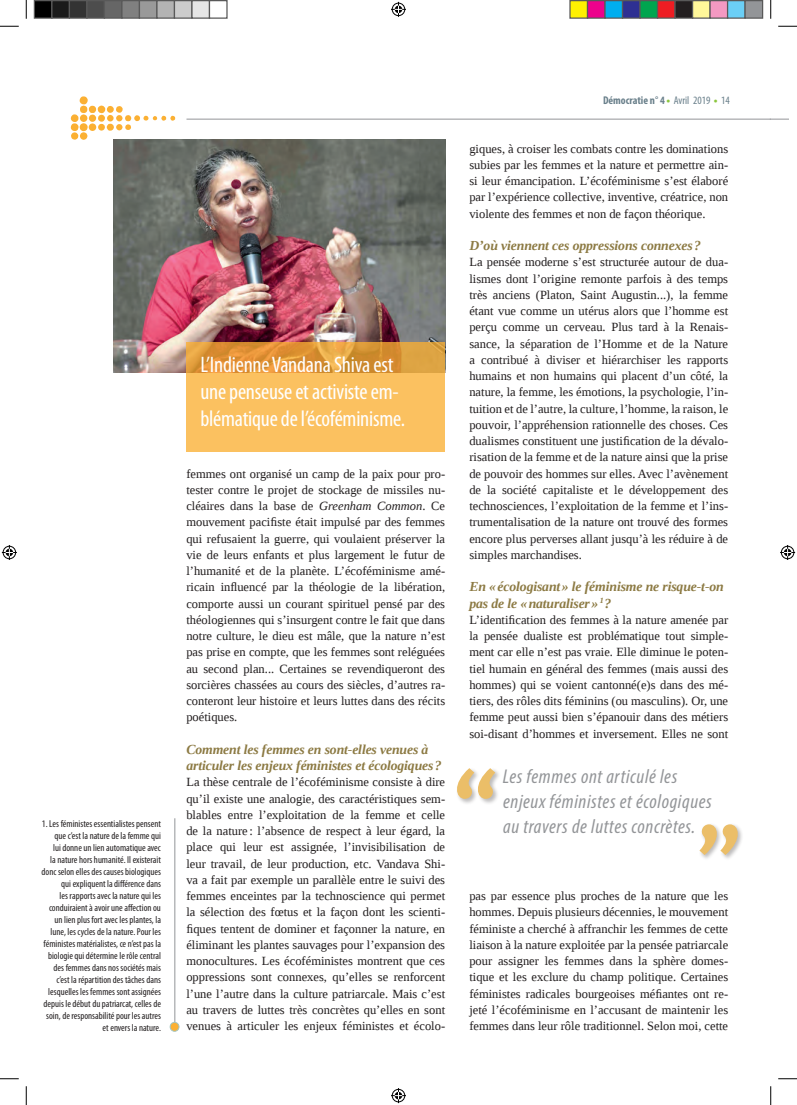
<style>
.page{position:relative;width:797px;height:1105px;background:#fff}
.page>*{position:absolute;margin:0;border:0;box-sizing:border-box;transform-origin:0 0}
.t1{font:condensed 22.5px/27px "Myriad Pro";letter-spacing:-.01em;color:#fff}
.hors_texte{font:italic condensed 20px/25px "Myriad Pro";letter-spacing:.03em;color:#939598}
.Questions{font:italic 700 13.75px/16.2px "Liberation Serif";letter-spacing:-.01em;color:#8c7a43}
.txt_courant_2__ss_r{font:12.5px/16.2px "Liberation Serif";color:#231f20;text-align:justify}
.t2{font:700 condensed 11.25px "Myriad Pro";color:#697f8a}
.note_de_bas_de_pag{font:condensed 10px/12px "Myriad Pro";color:#231f20;text-align:right}
.s1{font-style:italic}
.s2{font-stretch:normal;color:#8bc63e}
.s3{font-weight:400}
</style>
<div class="page">
<hr style="left:186px;top:119px;width:584px;height:1px;background:#939598">
<svg style="left:769px;top:119px;width:19px;height:1px"></svg>
<hr style="left:174px;top:818px;width:1px;height:208px;background:#939598">
<div style="left:170px;top:1022px;width:9px;height:9px;background:#fbb033;border-radius:50%"></div>
<div style="left:170px;top:1022px;width:9px;height:9px;border:1px solid #a3c5c1;border-radius:50%"></div>
<svg style="left:71px;top:96px;width:104px;height:44px"></svg>
<img style="left:113px;top:140px;width:332px;height:233px">
<svg style="left:186px;top:342px;width:258px;height:109px;fill:#fbc160"></svg>
<div style="left:455px;top:767px;width:46px;height:38px;background:#231f20;opacity:.3"></div>
<svg style="left:455px;top:768px;width:40px;height:31px"></svg>
<div style="left:698px;top:823px;width:46px;height:38px;background:#231f20;opacity:.3"></div>
<svg style="left:699px;top:824px;width:44px;height:31px"></svg>
<svg style="left:0;top:25px;width:19px;height:2px"></svg>
<svg style="left:778px;top:25px;width:19px;height:2px"></svg>
<svg style="left:0;top:1078px;width:19px;height:1px"></svg>
<svg style="left:778px;top:1078px;width:19px;height:1px"></svg>
<svg style="left:25px;top:0;width:2px;height:19px"></svg>
<svg style="left:25px;top:1086px;width:2px;height:19px"></svg>
<svg style="left:770px;top:0;width:1px;height:19px"></svg>
<svg style="left:770px;top:1086px;width:1px;height:19px"></svg>
<svg style="left:391px;top:2px;width:15px;height:15px"></svg>
<svg style="left:391px;top:1088px;width:15px;height:15px"></svg>
<svg style="left:2px;top:545px;width:15px;height:15px"></svg>
<svg style="left:780px;top:545px;width:15px;height:15px"></svg>
<div style="left:34px;top:1px;width:18px;height:17px;background:#000"></div>
<div style="left:34px;top:0;width:18px;height:19px;border:1px solid #595959"></div>
<div style="left:52px;top:1px;width:17px;height:17px;background:#1a1a1a"></div>
<div style="left:51px;top:0;width:19px;height:19px;border:1px solid #595959"></div>
<div style="left:69px;top:1px;width:18px;height:17px;background:#333"></div>
<div style="left:69px;top:0;width:19px;height:19px;border:1px solid #595959"></div>
<div style="left:87px;top:1px;width:17px;height:17px;background:#4d4d4d"></div>
<div style="left:86px;top:0;width:19px;height:19px;border:1px solid #595959"></div>
<div style="left:104px;top:1px;width:18px;height:17px;background:#666"></div>
<div style="left:104px;top:0;width:18px;height:19px;border:1px solid #595959"></div>
<div style="left:122px;top:1px;width:17px;height:17px;background:#808080"></div>
<div style="left:121px;top:0;width:19px;height:19px;border:1px solid #595959"></div>
<div style="left:139px;top:1px;width:18px;height:17px;background:#999"></div>
<div style="left:139px;top:0;width:19px;height:19px;border:1px solid #595959"></div>
<div style="left:157px;top:1px;width:17px;height:17px;background:#b3b3b3"></div>
<div style="left:156px;top:0;width:19px;height:19px;border:1px solid #595959"></div>
<div style="left:174px;top:1px;width:18px;height:17px;background:#ccc"></div>
<div style="left:174px;top:0;width:18px;height:19px;border:1px solid #595959"></div>
<div style="left:192px;top:1px;width:17px;height:17px;background:#e6e6e6"></div>
<div style="left:191px;top:0;width:19px;height:19px;border:1px solid #595959"></div>
<div style="left:209px;top:0;width:19px;height:19px;border:1px solid #595959"></div>
<div style="left:570px;top:1px;width:17px;height:17px;background:#fff101"></div>
<div style="left:569px;top:0;width:19px;height:19px;border:1px solid #595959"></div>
<div style="left:587px;top:1px;width:18px;height:17px;background:#ed028c"></div>
<div style="left:587px;top:0;width:18px;height:19px;border:1px solid #595959"></div>
<div style="left:605px;top:1px;width:17px;height:17px;background:#00aeef"></div>
<div style="left:604px;top:0;width:19px;height:19px;border:1px solid #595959"></div>
<div style="left:622px;top:1px;width:18px;height:17px;background:#2e3092"></div>
<div style="left:622px;top:0;width:18px;height:19px;border:1px solid #595959"></div>
<div style="left:640px;top:1px;width:17px;height:17px;background:#00a54f"></div>
<div style="left:639px;top:0;width:19px;height:19px;border:1px solid #595959"></div>
<div style="left:657px;top:1px;width:18px;height:17px;background:#ee1d23"></div>
<div style="left:657px;top:0;width:18px;height:19px;border:1px solid #595959"></div>
<div style="left:675px;top:1px;width:17px;height:17px;background:#231f20"></div>
<div style="left:674px;top:0;width:19px;height:19px;border:1px solid #595959"></div>
<div style="left:692px;top:1px;width:18px;height:17px;background:#fff79a"></div>
<div style="left:692px;top:0;width:18px;height:19px;border:1px solid #595959"></div>
<div style="left:710px;top:1px;width:17px;height:17px;background:#f499c2"></div>
<div style="left:709px;top:0;width:19px;height:19px;border:1px solid #595959"></div>
<div style="left:727px;top:1px;width:18px;height:17px;background:#6bcff6"></div>
<div style="left:727px;top:0;width:18px;height:19px;border:1px solid #595959"></div>
<div style="left:745px;top:1px;width:17px;height:17px;background:#939598"></div>
<div style="left:744px;top:0;width:19px;height:19px;border:1px solid #595959"></div>
<p class="note_de_bas_de_pag" style="left:42px;top:817px;width:121px">1. Les féministes essentialistes pensent que c’est la nature de la femme qui<br>lui donne un lien automatique avec<br>la nature hors humanité. Il existerait donc selon elles des causes biologiques qui expliquent la différence dans<br>les rapports avec la nature qui les conduiraient à avoir une affection ou un lien plus fort avec les plantes, la lune, les cycles de la nature. Pour les féministes matérialistes, ce n’est pas la biologie qui détermine le rôle central des femmes dans nos sociétés mais c’est la répartition des tâches dans lesquelles les femmes sont assignées depuis le début du patriarcat, celles de soin, de responsabilité pour les autres et envers la nature.</p>
<p class="t1" style="left:200px;top:351px;width:206px">L’Indienne Vandana Shiva est une penseuse et activiste em&shy;blématique de l’écoféminisme.</p>
<p class="txt_courant_2__ss_r" style="left:186px;top:465px;width:260px">femmes ont organisé un camp de la paix pour pro&shy;tester contre le projet de stockage de missiles nu&shy;cléaires dans la base de <span class="s1">Greenham Common</span>. Ce mouvement pacifiste était impulsé par des femmes qui refusaient la guerre, qui voulaient préserver la vie de leurs enfants et plus largement le futur de l’humanité et de la planète. L’écoféminisme amé&shy;ricain influencé par la théologie de la libération, comporte aussi un courant spirituel pensé par des théologiennes qui s’insurgent contre le fait que dans notre culture, le dieu est mâle, que la nature n’est pas prise en compte, que les femmes sont reléguées au second plan... Certaines se revendiqueront des sorcières chassées au cours des siècles, d’autres ra&shy;conteront leur histoire et leurs luttes dans des récits poétiques.</p>
<p class="Questions" style="left:186px;top:741px;width:257px">Comment les femmes en sont-elles venues à articuler les enjeux féministes et écologiques?</p>
<p class="txt_courant_2__ss_r" style="left:186px;top:774px;width:260px">La thèse centrale de l’écoféminisme consiste à dire qu’il existe une analogie, des caractéristiques sem&shy;blables entre l’exploitation de la femme et celle de la nature : l’absence de respect à leur égard, la place qui leur est assignée, l’invisibilisation de leur travail, de leur production, etc. Vandava Shi&shy;va a fait par exemple un parallèle entre le suivi des femmes enceintes par la technoscience qui permet la sélection des fœtus et la façon dont les scienti&shy;fiques tentent de dominer et façonner la nature, en éliminant les plantes sauvages pour l’expansion des monocultures. Les écoféministes montrent que ces oppressions sont connexes, qu’elles se renforcent l’une l’autre dans la culture patriarcale. Mais c’est au travers de luttes très concrètes qu’elles en sont venues à articuler les enjeux féministes et écolo-</p>
<p class="t2" style="left:603px;top:93px;width:128px">Démocratie n° 4 <span class="s2">•</span> <span class="s3">Avril 2019</span> <span class="s2">•</span> <span class="s3">14</span></p>
<p class="txt_courant_2__ss_r" style="left:469px;top:140px;width:260px">giques, à croiser les combats contre les dominations subies par les femmes et la nature et permettre ain&shy;si leur émancipation. L’écoféminisme s’est élaboré par l’expérience collective, inventive, créatrice, non violente des femmes et non de façon théorique.</p>
<p class="Questions" style="left:469px;top:237px;width:233px">D’où viennent ces oppressions connexes?</p>
<p class="txt_courant_2__ss_r" style="left:469px;top:254px;width:260px">La pensée moderne s’est structurée autour de dua&shy;lismes dont l’origine remonte parfois à des temps très anciens (Platon, Saint Augustin...), la femme étant vue comme un utérus alors que l’homme est perçu comme un cerveau. Plus tard à la Renais&shy;sance, la séparation de l’Homme et de la Nature a contribué à diviser et hiérarchiser les rapports humains et non humains qui placent d’un côté, la nature, la femme, les émotions, la psychologie, l’in&shy;tuition et de l’autre, la culture, l’homme, la raison, le pouvoir, l’appréhension rationnelle des choses. Ces dualismes constituent une justification de la dévalo&shy;risation de la femme et de la nature ainsi que la prise de pouvoir des hommes sur elles. Avec l’avènement de la société capitaliste et le développement des technosciences, l’exploitation de la femme et l’ins&shy;trumentalisation de la nature ont trouvé des formes encore plus perverses allant jusqu’à les réduire à de simples marchandises.</p>
<p class="Questions" style="left:469px;top:578px;width:256px">En «écologisant» le féminisme ne risque-t-on pas de le «naturaliser» <sup>1</sup>?</p>
<p class="txt_courant_2__ss_r" style="left:469px;top:611px;width:260px">L’identification des femmes à la nature amenée par la pensée dualiste est problématique tout simple&shy;ment car elle n’est pas vraie. Elle diminue le poten&shy;tiel humain en général des femmes (mais aussi des hommes) qui se voient cantonné(e)s dans des mé&shy;tiers, des rôles dits féminins (ou masculins). Or, une femme peut aussi bien s’épanouir dans des métiers soi-disant d’hommes et inversement. Elles ne sont</p>
<p class="hors_texte" style="left:503px;top:764px;width:210px">Les femmes ont articulé les enjeux féministes et écologiques au travers de luttes concrètes.</p>
<p class="txt_courant_2__ss_r" style="left:469px;top:888px;width:260px">pas par essence plus proches de la nature que les hommes. Depuis plusieurs décennies, le mouvement féministe a cherché à affranchir les femmes de cette liaison à la nature exploitée par la pensée patriarcale pour assigner les femmes dans la sphère domes&shy;tique et les exclure du champ politique. Certaines féministes radicales bourgeoises méfiantes ont re&shy;jeté l’écoféminisme en l’accusant de maintenir les femmes dans leur rôle traditionnel. Selon moi, cette</p>
</div>
